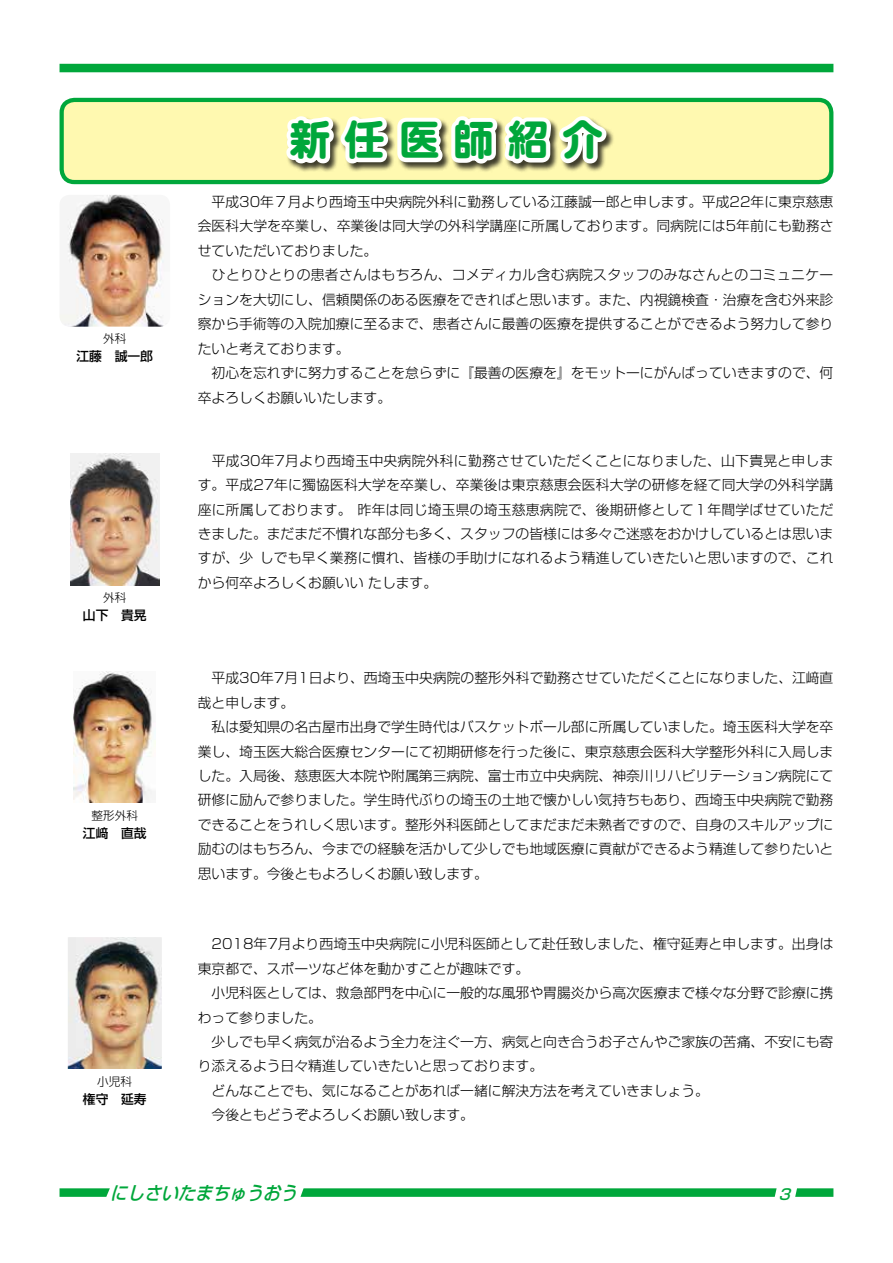
<style>
.page{position:relative;width:893px;height:1263px;background:#fff}
.page>*{position:absolute;margin:0;border:0;box-sizing:border-box;transform-origin:0 0}
.t1{font:700 40.35px "Shin M Go Pro";letter-spacing:.35em;color:#00a73b}
.t2{font:italic 500 18.6px "Shin Go Pro";color:#00a73b;scale:.92 1}
.t3{font:italic 500 14.85px "Shin Go Pro";color:#00a73b}
.t4{font:300 13.8px/24.5px "Shin Go Pro";color:#000}
.t5{font:500 12.75px "Shin Go Pro";color:#000}
.t6{font:300 11.7px "Shin Go Pro";color:#000}
</style>
<div class="page">
<div style="left:60px;top:64px;width:773px;height:8px;background:#00a73b"></div>
<svg style="left:300px;top:1188px;width:477px;height:9px;background:#0fac46"></svg>
<svg style="left:795px;top:1188px;width:38px;height:9px"></svg>
<svg style="left:60px;top:1188px;width:50px;height:9px"></svg>
<img style="left:60px;top:195px;width:104px;height:132px">
<img style="left:71px;top:453px;width:88px;height:132px">
<img style="left:74px;top:671px;width:82px;height:132px">
<img style="left:68px;top:937px;width:94px;height:132px">
<div style="left:62px;top:100px;width:769px;height:82px;background:#fff9b0;border-radius:13px"></div>
<div style="left:60px;top:98px;width:773px;height:86px;border:4px solid #00a73b;border-radius:13px"></div>
<svg style="left:279px;top:116px;width:332px;height:69px"></svg>
<p class="t6" style="left:103px;top:329px;width:25px">外科</p>
<p class="t5" style="left:77px;top:346px;width:78px">江藤　誠一郎</p>
<p class="t6" style="left:103px;top:588px;width:25px">外科</p>
<p class="t5" style="left:83px;top:605px;width:65px">山下　貴晃</p>
<p class="t6" style="left:91px;top:805px;width:48px">整形外科</p>
<p class="t5" style="left:83px;top:822px;width:65px">江﨑　直哉</p>
<p class="t6" style="left:97px;top:1071px;width:37px">小児科</p>
<p class="t5" style="left:83px;top:1088px;width:65px">権守　延寿</p>
<h1 class="t1" style="left:290px;top:107px;width:315px">新任医師紹介</h1>
<p class="t4" style="left:198px;top:188px;width:637px">　平成30年７月より西埼玉中央病院外科に勤務している江藤誠一郎と申します。平成22年に東京慈恵会医科大学を卒業し、卒業後は同大学の外科学講座に所属しております。同病院には5年前にも勤務させていただいておりました。<br>　ひとりひとりの患者さんはもちろん、コメディカル含む病院スタッフのみなさんとのコミュニケーションを大切にし、信頼関係のある医療をできればと思います。また、内視鏡検査・治療を含む外来診察から手術等の入院加療に至るまで、患者さんに最善の医療を提供することができるよう努力して参りたいと考えております。<br>　初心を忘れずに努力することを怠らずに『最善の医療を』をモットーにがんばっていきますので、何卒よろしくお願いいたします。</p>
<p class="t4" style="left:198px;top:446px;width:637px;text-align:justify">　平成30年7月より西埼玉中央病院外科に勤務させていただくことになりました、山下貴晃と申します。平成27年に獨協医科大学を卒業し、卒業後は東京慈恵会医科大学の研修を経て同大学の外科学講座に所属しております。 昨年は同じ埼玉県の埼玉慈恵病院で、後期研修として１年間学ばせていただきました。まだまだ不慣れな部分も多く、スタッフの皆様には多々ご迷惑をおかけしているとは思いますが、少 しでも早く業務に慣れ、皆様の手助けになれるよう精進していきたいと思いますので、これから何卒よろしくお願いい たします。</p>
<p class="t4" style="left:198px;top:664px;width:637px">　平成30年7月1日より、西埼玉中央病院の整形外科で勤務させていただくことになりました、江﨑直哉と申します。<br>　私は愛知県の名古屋市出身で学生時代はバスケットボール部に所属していました。埼玉医科大学を卒業し、埼玉医大総合医療センターにて初期研修を行った後に、東京慈恵会医科大学整形外科に入局しました。入局後、慈恵医大本院や附属第三病院、富士市立中央病院、神奈川リハビリテーション病院にて研修に励んで参りました。学生時代ぶりの埼玉の土地で懐かしい気持ちもあり、西埼玉中央病院で勤務できることをうれしく思います。整形外科医師としてまだまだ未熟者ですので、自身のスキルアップに励むのはもちろん、今までの経験を活かして少しでも地域医療に貢献ができるよう精進して参りたいと思います。今後ともよろしくお願い致します。</p>
<p class="t4" style="left:198px;top:930px;width:637px">　2018年7月より西埼玉中央病院に小児科医師として赴任致しました、権守延寿と申します。出身は東京都で、スポーツなど体を動かすことが趣味です。<br>　小児科医としては、救急部門を中心に一般的な風邪や胃腸炎から高次医療まで様々な分野で診療に携わって参りました。<br>　少しでも早く病気が治るよう全力を注ぐ一方、病気と向き合うお子さんやご家族の苦痛、不安にも寄り添えるよう日々精進していきたいと思っております。<br>　どんなことでも、気になることがあれば一緒に解決方法を考えていきましょう。<br>　今後ともどうぞよろしくお願い致します。</p>
<h2 class="t2" style="left:110px;top:1177px;width:212px">にしさいたまちゅうおう</h2>
<p class="t3" style="left:779px;top:1182px;width:18px">3</p>
</div>
